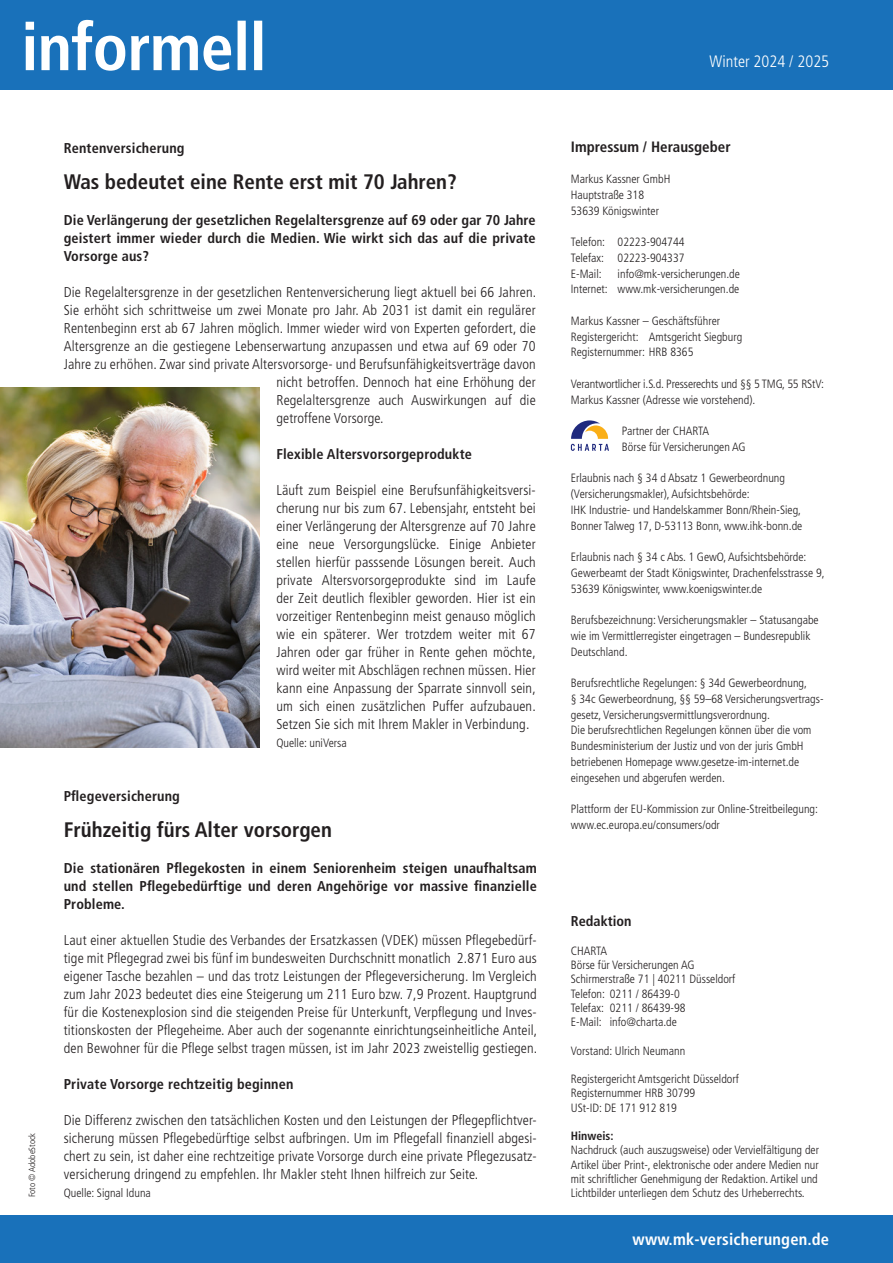
<style>
.page{position:relative;width:893px;height:1263px;background:#fff}
.page>*{position:absolute;margin:0;border:0;box-sizing:border-box;transform-origin:0 0}
.t1{font:700 condensed 21px "Frutiger LT Std";color:#231f20}
.t2{font:700 condensed 16.5px "Frutiger LT Std";letter-spacing:.01em;color:#fff}
.t3{font:300 condensed 16.5px "Frutiger LT Std";color:#fff}
.t4{font:700 condensed 15px "Frutiger LT Std";color:#231f20}
.t5{font:300 condensed 14.25px/18px "Frutiger LT Std";letter-spacing:.01em;color:#231f20;text-align:justify}
.t6{font:700 condensed 14.25px/18px "Frutiger LT Std";letter-spacing:.01em;color:#231f20;text-align:justify}
.t7{font:300 condensed 12px/15.8px "Frutiger LT Std";color:#231f20}
.t8{font:700 condensed 12px "Frutiger LT Std";color:#231f20}
.t9{font:300 condensed 9px "Frutiger LT Std";color:#231f20}
</style>
<div class="page">
<img style="left:0;top:387px;width:259px;height:360px">
<div style="left:0;top:0;width:893px;height:89px;background:#1971ba"></div>
<svg style="left:26px;top:20px;width:236px;height:51px"></svg>
<div style="left:0;top:1215px;width:893px;height:48px;background:#1971ba"></div>
<svg style="left:571px;top:420px;width:38px;height:31px"></svg>
<p class="t9" style="left:27px;top:1197px;width:66px;rotate:-90deg">Foto © AdobeStock</p>
<p class="t6" style="left:64px;top:139px;width:122px">Rentenversicherung</p>
<h1 class="t1" style="left:64px;top:169px;width:395px">Was bedeutet eine Rente erst mit 70 Jahren?</h1>
<p class="t6" style="left:64px;top:211px;width:473px">Die Verlängerung der gesetzlichen Regelaltersgrenze auf 69 oder gar 70 Jahre geistert immer wieder durch die Medien. Wie wirkt sich das auf die private Vorsorge aus?</p>
<p class="t5" style="left:64px;top:283px;width:474px">Die Regelaltersgrenze in der gesetzlichen Rentenversicherung liegt aktuell bei 66 Jahren.</p>
<p class="t5" style="left:64px;top:301px;width:473px">Sie erhöht sich schrittweise um zwei Monate pro Jahr. Ab 2031 ist damit ein regulärer</p>
<p class="t5" style="left:64px;top:319px;width:473px">Rentenbeginn erst ab 67 Jahren möglich. Immer wieder wird von Experten gefordert, die</p>
<p class="t5" style="left:64px;top:337px;width:473px">Altersgrenze an die gestiegene Lebenserwartung anzupassen und etwa auf 69 oder 70</p>
<p class="t5" style="left:64px;top:355px;width:474px">Jahre zu erhöhen. Zwar sind private Altersvorsorge- und Berufsunfähigkeitsverträge davon</p>
<p class="t5" style="left:276px;top:373px;width:261px">nicht betroffen. Dennoch hat eine Erhöhung der</p>
<p class="t5" style="left:276px;top:391px;width:261px">Regelaltersgrenze auch Auswirkungen auf die</p>
<p class="t5" style="left:276px;top:409px;width:109px">getroffene Vorsorge.</p>
<p class="t6" style="left:276px;top:445px;width:197px">Flexible Altersvorsorgeprodukte</p>
<p class="t5" style="left:276px;top:481px;width:261px">Läuft zum Beispiel eine Berufsunfähigkeitsversi&shy;cherung nur bis zum 67. Lebensjahr, entsteht bei einer Verlängerung der Altersgrenze auf 70 Jahre eine neue Versorgungslücke. Einige Anbieter stellen hierfür passsende Lösungen bereit. Auch private Altersvorsorgeprodukte sind im Laufe der Zeit deutlich flexibler geworden. Hier ist ein vorzeitiger Rentenbeginn meist genauso möglich wie ein späterer. Wer trotzdem weiter mit 67<br>Jahren oder gar früher in Rente gehen möchte, wird weiter mit Abschlägen rechnen müssen. Hier kann eine Anpassung der Sparrate sinnvoll sein, um sich einen zusätzlichen Puffer aufzubauen.<br>Setzen Sie sich mit Ihrem Makler in Verbindung.</p>
<p class="t7" style="left:276px;top:735px;width:72px">Quelle: uniVersa</p>
<p class="t6" style="left:64px;top:787px;width:118px">Pflegeversicherung</p>
<h1 class="t1" style="left:64px;top:817px;width:270px">Frühzeitig fürs Alter vorsorgen</h1>
<p class="t6" style="left:64px;top:859px;width:475px">Die stationären Pflegekosten in einem Seniorenheim steigen unaufhaltsam und stellen Pflegebedürftige und deren Angehörige vor massive finanzielle Probleme.</p>
<p class="t5" style="left:64px;top:931px;width:475px">Laut einer aktuellen Studie des Verbandes der Ersatzkassen (VDEK) müssen Pflegebedürf&shy;tige mit Pflegegrad zwei bis fünf im bundesweiten Durchschnitt monatlich 2.871 Euro aus eigener Tasche bezahlen – und das trotz Leistungen der Pflegeversicherung. Im Vergleich zum Jahr 2023 bedeutet dies eine Steigerung um 211 Euro bzw. 7,9 Prozent. Hauptgrund für die Kostenexplosion sind die steigenden Preise für Unterkunft, Verpflegung und Inves&shy;titionskosten der Pflegeheime. Aber auch der sogenannte einrichtungseinheitliche Anteil, den Bewohner für die Pflege selbst tragen müssen, ist im Jahr 2023 zweistellig gestiegen.</p>
<p class="t6" style="left:64px;top:1075px;width:231px">Private Vorsorge rechtzeitig beginnen</p>
<p class="t5" style="left:64px;top:1111px;width:475px">Die Differenz zwischen den tatsächlichen Kosten und den Leistungen der Pflegepflichtver&shy;sicherung müssen Pflegebedürftige selbst aufbringen. Um im Pflegefall finanziell abgesi&shy;chert zu sein, ist daher eine rechtzeitige private Vorsorge durch eine private Pflegezusatz&shy;versicherung dringend zu empfehlen. Ihr Makler steht Ihnen hilfreich zur Seite.</p>
<p class="t7" style="left:64px;top:1185px;width:89px">Quelle: Signal Iduna</p>
<p class="t3" style="left:710px;top:52px;width:121px">Winter 2024 / 2025</p>
<p class="t4" style="left:571px;top:137px;width:161px">Impressum / Herausgeber</p>
<p class="t7" style="left:571px;top:171px;width:101px">Markus Kassner GmbH</p>
<p class="t7" style="left:571px;top:187px;width:75px">Hauptstraße 318</p>
<p class="t7" style="left:571px;top:203px;width:90px">53639 Königswinter</p>
<p class="t7" style="left:571px;top:234px;width:115px">Telefon: 02223-904744</p>
<p class="t7" style="left:571px;top:250px;width:115px">Telefax: 02223-904337</p>
<p class="t7" style="left:571px;top:266px;width:32px">E-Mail:</p>
<p class="t7" style="left:618px;top:266px;width:124px">info@mk-versicherungen.de</p>
<p class="t7" style="left:571px;top:281px;width:170px">Internet: www.mk-versicherungen.de</p>
<p class="t7" style="left:571px;top:313px;width:151px">Markus Kassner – Geschäftsführer</p>
<p class="t7" style="left:571px;top:329px;width:173px">Registergericht: Amtsgericht Siegburg</p>
<p class="t7" style="left:571px;top:344px;width:124px">Registernummer: HRB 8365</p>
<p class="t7" style="left:571px;top:376px;width:255px">Verantwortlicher i.S.d. Presserechts und §§ 5 TMG, 55 RStV:<br>Markus Kassner (Adresse wie vorstehend).</p>
<p class="t7" style="left:622px;top:423px;width:125px">Partner der CHARTA<br>Börse für Versicherungen AG</p>
<p class="t7" style="left:571px;top:470px;width:216px">Erlaubnis nach § 34 d Absatz 1 Gewerbeordnung</p>
<p class="t7" style="left:571px;top:486px;width:180px">(Versicherungsmakler), Aufsichtsbehörde:</p>
<p class="t7" style="left:571px;top:502px;width:233px">IHK Industrie- und Handelskammer Bonn/Rhein-Sieg,<br>Bonner Talweg 17, D-53113 Bonn, www.ihk-bonn.de</p>
<p class="t7" style="left:571px;top:549px;width:255px">Erlaubnis nach § 34 c Abs. 1 GewO, Aufsichtsbehörde:<br>Gewerbeamt der Stadt Königswinter, Drachenfelsstrasse 9,<br>53639 Königswinter, www.koenigswinter.de</p>
<p class="t7" style="left:571px;top:612px;width:249px">Berufsbezeichnung: Versicherungsmakler – Statusangabe wie im Vermittlerregister eingetragen – Bundesrepublik<br>Deutschland.</p>
<p class="t7" style="left:571px;top:675px;width:238px">Berufsrechtliche Regelungen: § 34d Gewerbeordnung,</p>
<p class="t7" style="left:571px;top:691px;width:254px">§ 34c Gewerbeordnung, §§ 59–68 Versicherungsvertrags&shy;gesetz, Versicherungsvermittlungsverordnung.</p>
<p class="t7" style="left:571px;top:722px;width:242px">Die berufsrechtlichen Regelungen können über die vom Bundesministerium der Justiz und von der juris GmbH betriebenen Homepage www.gesetze-im-internet.de eingesehen und abgerufen werden.</p>
<p class="t7" style="left:571px;top:801px;width:249px">Plattform der EU-Kommission zur Online-Streitbeilegung:</p>
<p class="t7" style="left:571px;top:817px;width:151px">www.ec.europa.eu/consumers/odr</p>
<p class="t6" style="left:571px;top:912px;width:62px">Redaktion</p>
<p class="t7" style="left:571px;top:944px;width:166px;line-height:14.2px">CHARTA<br>Börse für Versicherungen AG<br>Schirmerstraße 71 | 40211 Düsseldorf<br>Telefon: 0211 / 86439-0<br>Telefax: 0211 / 86439-98<br>E-Mail: info@charta.de</p>
<p class="t7" style="left:571px;top:1043px;width:116px">Vorstand: Ulrich Neumann</p>
<p class="t7" style="left:571px;top:1072px;width:170px;line-height:14.2px">Registergericht Amtsgericht Düsseldorf<br>Registernummer HRB 30799<br>USt-ID: DE 171 912 819</p>
<p class="t8" style="left:571px;top:1129px;width:44px">Hinweis:</p>
<p class="t7" style="left:571px;top:1143px;width:250px;line-height:14.2px;text-align:justify">Nachdruck (auch auszugsweise) oder Vervielfältigung der Artikel über Print-, elektronische oder andere Medien nur mit schriftlicher Genehmigung der Redaktion. Artikel und</p>
<p class="t7" style="left:571px;top:1185px;width:235px">Lichtbilder unterliegen dem Schutz des Urheberrechts.</p>
<p class="t2" style="left:633px;top:1230px;width:198px">www.mk-versicherungen.de</p>
</div>
